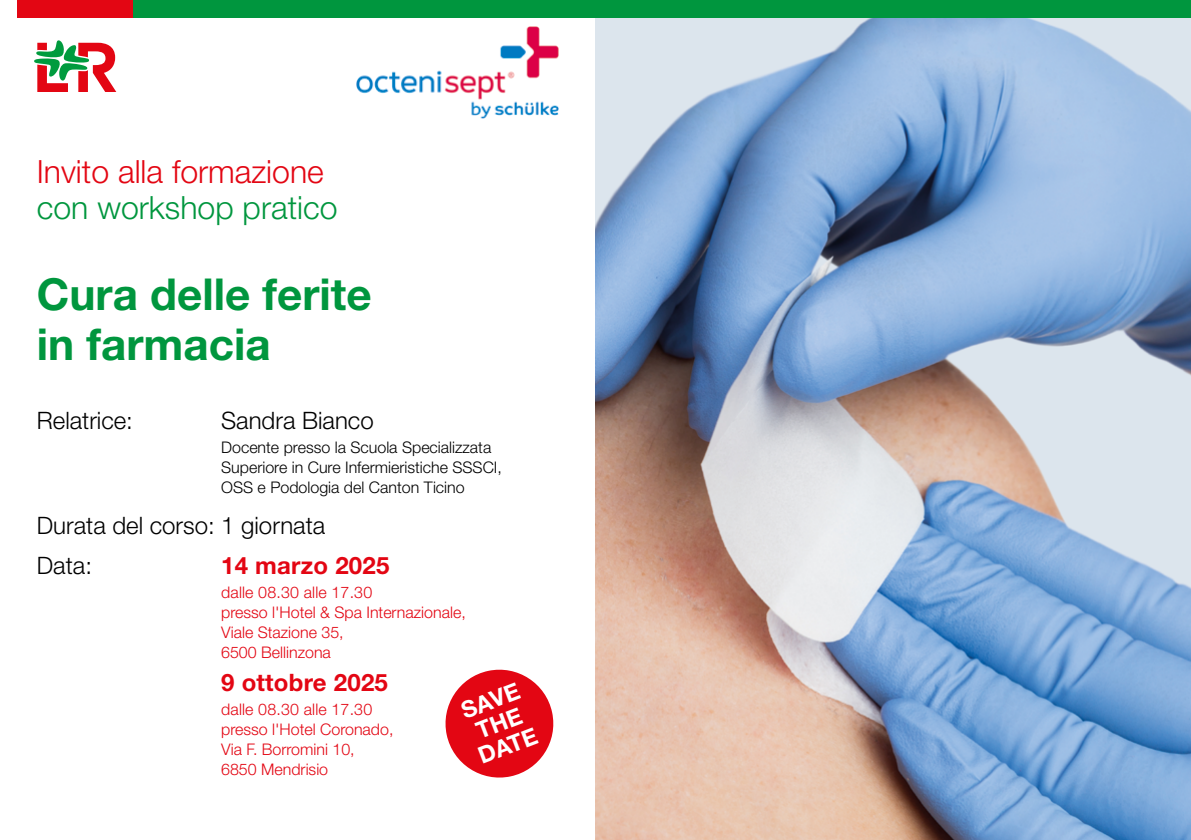
<style>
.page{position:relative;width:1191px;height:840px;background:#fff}
.page>*{position:absolute;margin:0;border:0;box-sizing:border-box;transform-origin:0 0}
.t1{font:700 44px/50px "Helvetica Neue LT Pro";color:#00963e}
.t2{font:300 32px "Helvetica Neue LT Pro";color:#e30613}
.t3{font:300 32px "Helvetica Neue LT Pro";color:#00963e}
.t4{font:300 24px/40.2px "Helvetica Neue LT Pro";color:#000}
.t5{font:700 24px "Helvetica Neue LT Pro";letter-spacing:.01em;color:#e30613}
.t6{font:700 23.4px/24px "Helvetica Neue LT Pro";color:#fff;text-align:center}
.t7{font:300 16px/20px "Helvetica Neue LT Pro";color:#e30613}
.t8{font:300 16px/20px "Helvetica Neue LT Pro";color:#000}
</style>
<div class="page">
<img style="left:356px;top:26px;width:203px;height:93px">
<svg style="left:445px;top:669px;width:109px;height:109px"></svg>
<img style="left:595px;top:17px;width:596px;height:822px">
<div style="left:128px;top:0;width:1063px;height:17px;background:#00963e"></div>
<div style="left:17px;top:0;width:116px;height:17px;background:#e30613"></div>
<svg style="left:34px;top:40px;width:82px;height:52px"></svg>
<h2 class="t2" style="left:37px;top:152px;width:288px">Invito alla formazione</h2>
<h2 class="t3" style="left:37px;top:188px;width:302px">con workshop pratico</h2>
<h1 class="t1" style="left:37px;top:268px;width:336px">Cura delle ferite in farmacia</h1>
<h3 class="t4" style="left:37px;top:399px;width:98px">Relatrice:</h3>
<h3 class="t4" style="left:221px;top:399px;width:154px">Sandra Bianco</h3>
<p class="t8" style="left:221px;top:436px;width:282px">Docente presso la Scuola Specializzata<br>Superiore in Cure Infermieristiche SSSCI,<br>OSS e Podologia del Canton Ticino</p>
<h3 class="t4" style="left:37px;top:504px;width:290px">Durata del corso: 1 giornata<br>Data:</h3>
<h3 class="t5" style="left:221px;top:550px;width:170px">14 marzo 2025</h3>
<p class="t7" style="left:221px;top:582px;width:246px">dalle 08.30 alle 17.30<br>presso l'Hotel &amp; Spa Internazionale,<br>Viale Stazione 35,<br>6500 Bellinzona</p>
<h3 class="t5" style="left:221px;top:667px;width:168px">9 ottobre 2025</h3>
<p class="t7" style="left:221px;top:698px;width:174px">dalle 08.30 alle 17.30 presso l'Hotel Coronado,<br>Via F. Borromini 10,<br>6850 Mendrisio</p>
<h3 class="t6" style="left:457px;top:699px;width:63px;rotate:-21deg">SAVE<br>THE<br>DATE</h3>
</div>
